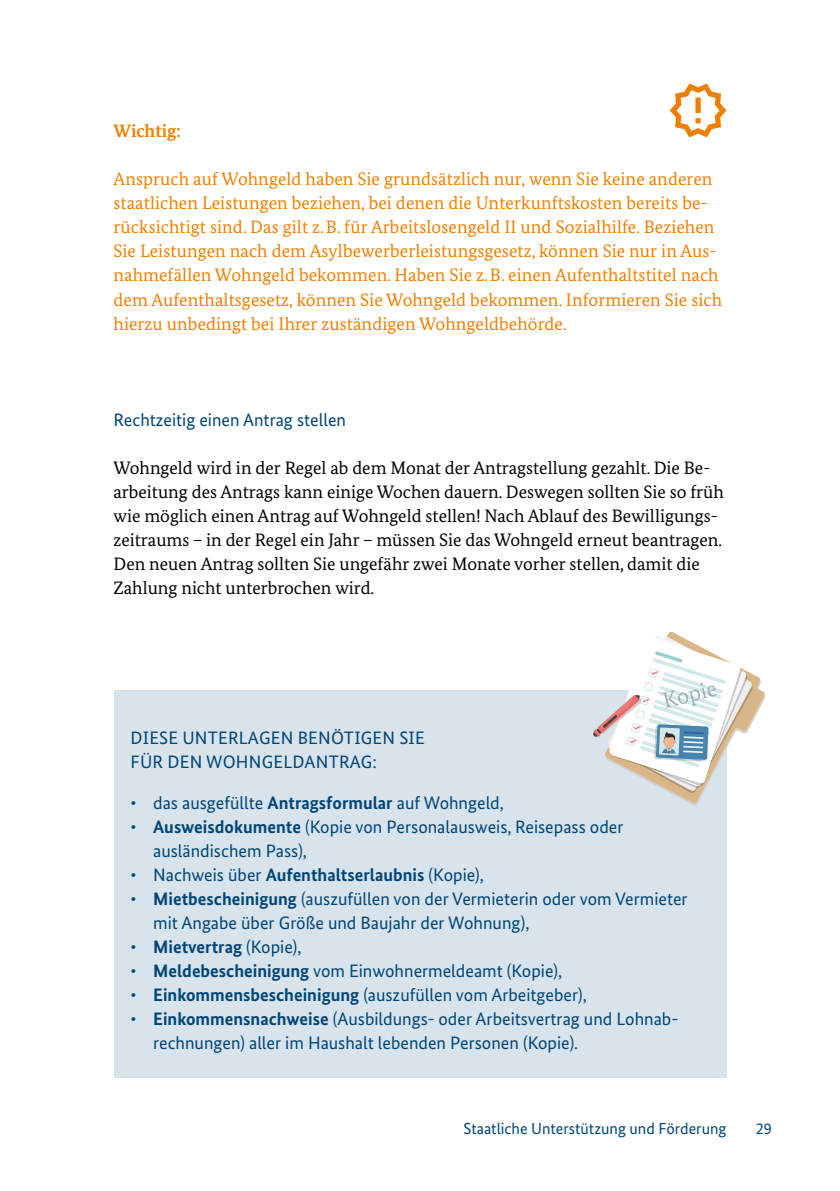
<style>
.page{position:relative;width:840px;height:1191px;background:#fff}
.page>*{position:absolute;margin:0;border:0;box-sizing:border-box;transform-origin:0 0}
.Kasten_Ueber_Vers_bl{font:18px/24px "Bundes Sans";color:#004578}
.Achtung{font:18px/24px "Bundes Serif";letter-spacing:.005em;color:#ee7f00}
.Copy{font:18px/24px "Bundes Serif";color:#000}
.Ueberschrift_3{font:18px "Bundes Sans";color:#004578}
.t1{font:700 18px "Bundes Sans";color:#004578}
.Achtung_Ueberschrift{font:700 18px "Bundes Serif";color:#ee7f00}
.t2{font:16px "Bundes Sans";color:#004578}
.s1{font-weight:700}
.s2{font-weight:400}
</style>
<div class="page">
<div style="left:113px;top:689px;width:613px;height:388px;background:#d8e3eb"></div>
<svg style="left:592px;top:632px;width:172px;height:173px"></svg>
<svg style="left:669px;top:83px;width:57px;height:54px"></svg>
<p class="Achtung_Ueberschrift" style="left:113px;top:120px;width:69px">Wichtig:</p>
<p class="Achtung" style="left:113px;top:167px;width:609px">Anspruch auf Wohngeld haben Sie grundsätzlich nur, wenn Sie keine anderen staatlichen Leistungen beziehen, bei denen die Unterkunftskosten bereits be&shy;rücksichtigt sind. Das gilt z.B. für Arbeitslosengeld II und Sozialhilfe. Beziehen Sie Leistungen nach dem Asylbewerberleistungsgesetz, können Sie nur in Aus&shy;nahmefällen Wohngeld bekommen. Haben Sie z.B. einen Aufenthaltstitel nach dem Aufenthaltsgesetz, können Sie Wohngeld bekommen. Informieren Sie sich hierzu unbedingt bei Ihrer zuständigen Wohngeldbehörde.</p>
<h3 class="Ueberschrift_3" style="left:113px;top:408px;width:234px">Rechtzeitig einen Antrag stellen</h3>
<h3 class="Copy" style="left:113px;top:455px;width:611px">Wohngeld wird in der Regel ab dem Monat der Antragstellung gezahlt. Die Be&shy;arbeitung des Antrags kann einige Wochen dauern. Deswegen sollten Sie so früh wie möglich einen Antrag auf Wohngeld stellen! Nach Ablauf des Bewilligungs&shy;zeitraums – in der Regel ein Jahr – müssen Sie das Wohngeld erneut beantragen.<br>Den neuen Antrag sollten Sie ungefähr zwei Monate vorher stellen, damit die Zahlung nicht unterbrochen wird.</h3>
<p class="Kasten_Ueber_Vers_bl" style="left:131px;top:725px;width:295px">DIESE UNTERLAGEN BENÖTIGEN SIE<br>FÜR DEN WOHNGELDANTRAG:</p>
<p class="Kasten_Ueber_Vers_bl" style="left:130px;top:790px;width:374px">• das ausgefüllte <span class="s1">Antragsformular</span> auf Wohngeld,</p>
<p class="Kasten_Ueber_Vers_bl" style="left:153px;top:814px;width:471px;text-indent:-23px">• <span class="s1">Ausweisdokumente</span> (Kopie von Personalausweis, Reisepass oder ausländischem Pass),</p>
<p class="Kasten_Ueber_Vers_bl" style="left:130px;top:862px;width:354px">• Nachweis über <span class="s1">Aufenthaltserlaubnis</span> (Kopie),</p>
<p class="Kasten_Ueber_Vers_bl" style="left:153px;top:886px;width:535px;text-indent:-23px">• <span class="s1">Mietbescheinigung</span> (auszufüllen von der Vermieterin oder vom Vermieter mit Angabe über Größe und Baujahr der Wohnung),</p>
<p class="t1" style="left:130px;top:936px;width:172px"><span class="s2">•</span> Mietvertrag <span class="s2">(Kopie),</span></p>
<p class="Kasten_Ueber_Vers_bl" style="left:130px;top:958px;width:433px">• <span class="s1">Meldebescheinigung</span> vom Einwohnermeldeamt (Kopie),</p>
<p class="Kasten_Ueber_Vers_bl" style="left:130px;top:982px;width:457px">• <span class="s1">Einkommensbescheinigung</span> (auszufüllen vom Arbeitgeber),</p>
<p class="Kasten_Ueber_Vers_bl" style="left:153px;top:1006px;width:526px;text-indent:-23px">• <span class="s1">Einkommensnachweise</span> (Ausbildungs- oder Arbeitsvertrag und Lohnab&shy;rechnungen) aller im Haushalt lebenden Personen (Kopie).</p>
<p class="t2" style="left:463px;top:1119px;width:264px">Staatliche Unterstützung und Förderung</p>
<p class="t2" style="left:755px;top:1119px;width:17px">29</p>
</div>
